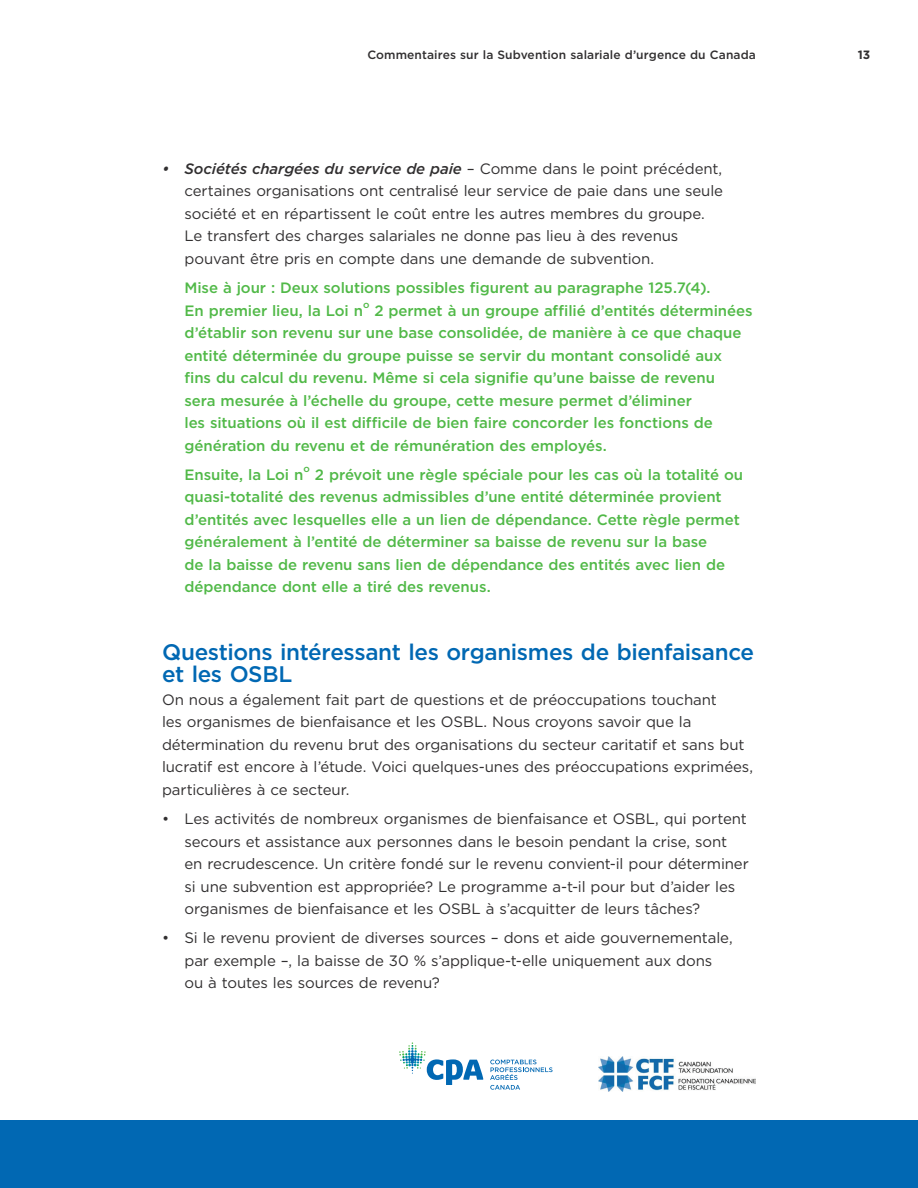
<style>
.page{position:relative;width:918px;height:1188px;background:#fff}
.page>*{position:absolute;margin:0;border:0;box-sizing:border-box;transform-origin:0 0}
.t1{font:500 22.5px/22.5px "Gotham";letter-spacing:-.015em;color:#0168b3}
.t2{font:15px/22.5px "Gotham";letter-spacing:-.01em;color:#312f30}
.t3{font:500 15px/22.5px "Gotham";letter-spacing:-.005em;color:#51b948}
.t4{font:500 12px "Gotham";letter-spacing:.01em;color:#312f30}
.t5{font:700 12px "Gotham";color:#312f30}
.t6{font:500 9.75px "Gotham";color:#51b948}
.s1{font-weight:500;font-style:italic}
</style>
<div class="page">
<div style="left:0;top:1120px;width:918px;height:68px;background:#0168b3"></div>
<img style="left:598px;top:1057px;width:158px;height:35px">
<svg style="left:399px;top:1042px;width:84px;height:43px"></svg>
<svg style="left:490px;top:1060px;width:63px;height:30px"></svg>
<p class="t4" style="left:367px;top:47px;width:390px">Commentaires sur la Subvention salariale d’urgence du Canada</p>
<p class="t5" style="left:858px;top:47px;width:14px">13</p>
<p class="t2" style="left:184px;top:157px;width:540px;text-indent:-22px"><span class="s1">• Sociétés chargées du service de paie</span> – Comme dans le point précédent, certaines organisations ont centralisé leur service de paie dans une seule société et en répartissent le coût entre les autres membres du groupe.<br>Le transfert des charges salariales ne donne pas lieu à des revenus pouvant être pris en compte dans une demande de subvention.</p>
<p class="t3" style="left:184px;top:277px;width:528px">Mise à jour : Deux solutions possibles figurent au paragraphe 125.7(4).<br>En premier lieu, la Loi n</p>
<p class="t6" style="left:363px;top:299px;width:8px">o</p>
<p class="t3" style="left:185px;top:299px;width:570px;text-indent:190px">2 permet à un groupe affilié d’entités déterminées d’établir son revenu sur une base consolidée, de manière à ce que chaque entité déterminée du groupe puisse se servir du montant consolidé aux<br>fins du calcul du revenu. Même si cela signifie qu’une baisse de revenu<br>sera mesurée à l’échelle du groupe, cette mesure permet d’éliminer<br>les situations où il est difficile de bien faire concorder les fonctions de génération du revenu et de rémunération des employés.</p>
<p class="t3" style="left:185px;top:463px;width:121px">Ensuite, la Loi n</p>
<p class="t6" style="left:303px;top:463px;width:8px">o</p>
<p class="t3" style="left:184px;top:463px;width:560px;text-indent:130px">2 prévoit une règle spéciale pour les cas où la totalité ou quasi-totalité des revenus admissibles d’une entité déterminée provient d’entités avec lesquelles elle a un lien de dépendance. Cette règle permet généralement à l’entité de déterminer sa baisse de revenu sur la base<br>de la baisse de revenu sans lien de dépendance des entités avec lien de dépendance dont elle a tiré des revenus.</p>
<h1 class="t1" style="left:162px;top:641px;width:594px">Questions intéressant les organismes de bienfaisance et les OSBL</h1>
<p class="t2" style="left:162px;top:688px;width:593px">On nous a également fait part de questions et de préoccupations touchant<br>les organismes de bienfaisance et les OSBL. Nous croyons savoir que la détermination du revenu brut des organisations du secteur caritatif et sans but lucratif est encore à l’étude. Voici quelques-unes des préoccupations exprimées, particulières à ce secteur.</p>
<p class="t2" style="left:184px;top:808px;width:566px;text-indent:-22px">• Les activités de nombreux organismes de bienfaisance et OSBL, qui portent secours et assistance aux personnes dans le besoin pendant la crise, sont en recrudescence. Un critère fondé sur le revenu convient-il pour déterminer si une subvention est appropriée? Le programme a-t-il pour but d’aider les organismes de bienfaisance et les OSBL à s’acquitter de leurs tâches?</p>
<p class="t2" style="left:184px;top:927px;width:550px;text-indent:-22px">• Si le revenu provient de diverses sources – dons et aide gouvernementale, par exemple –, la baisse de 30 % s’applique-t-elle uniquement aux dons ou à toutes les sources de revenu?</p>
</div>
